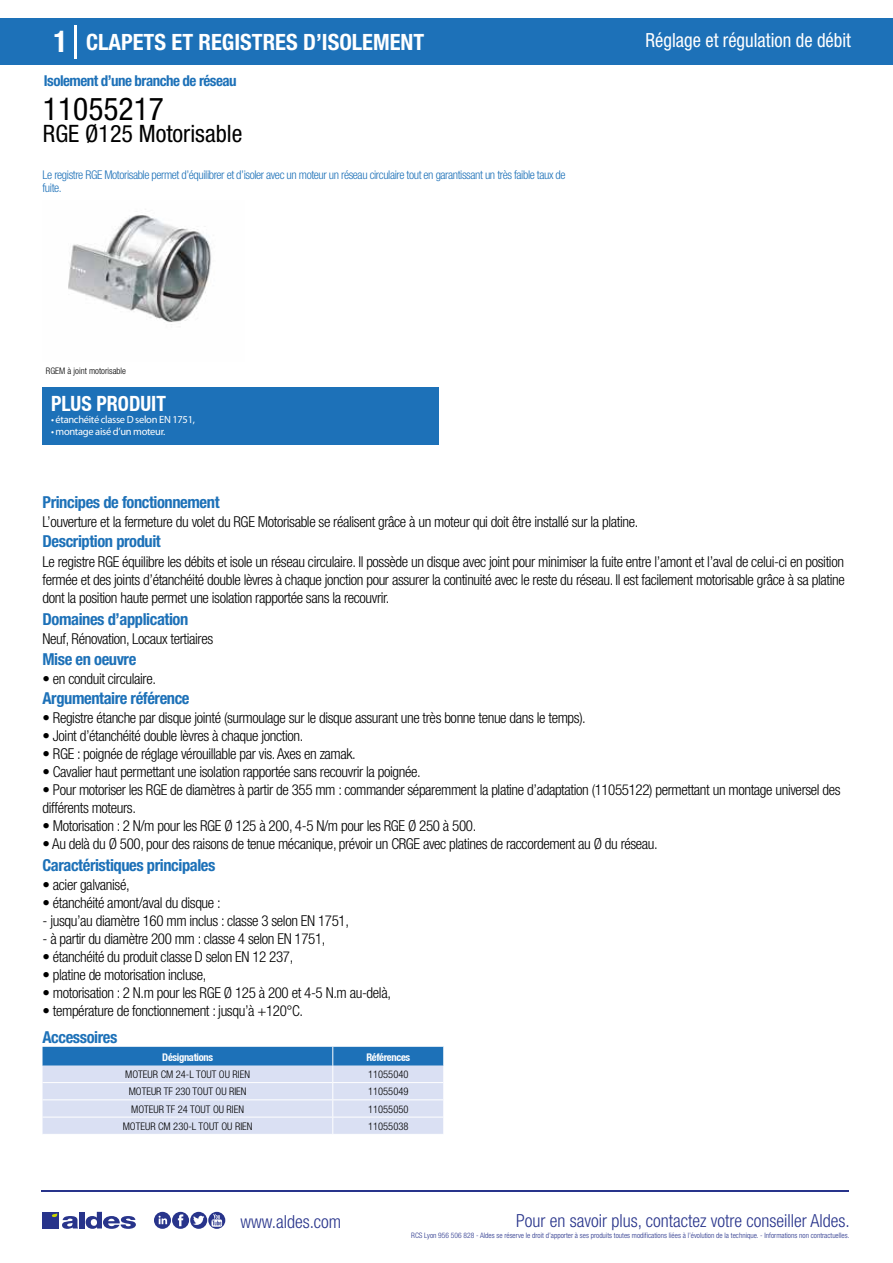
<style>
.page{position:relative;width:893px;height:1263px;background:#fff}
.page>*{position:absolute;margin:0;border:0;box-sizing:border-box;transform-origin:0 0}
.t1{font:condensed 31.5px "Helvetica Neue LT Std";color:#000}
.t2{font:condensed 24px "Helvetica Neue LT Std";color:#000}
.t3{font:700 condensed 22.5px "Helvetica Neue LT Std";color:#fff}
.t4{font:700 condensed 21px "Helvetica Neue";color:#fff;scale:.95 1}
.t5{font:condensed 19.5px "Helvetica Neue LT Std";color:#fff;scale:.95 1}
.t6{font:300 condensed 18px "Helvetica Neue";color:#28348b}
.t7{font:700 condensed 16.5px "Helvetica Neue LT Std";letter-spacing:-.025em;color:#1d71b8}
.t8{font:300 condensed 15px/18px "Helvetica Neue LT Std";letter-spacing:-.025em;color:#000}
.t9{font:700 condensed 15px "Helvetica Neue LT Std";letter-spacing:-.035em;color:#1d71b8}
.t10{font:300 condensed 12px/13.5px "Helvetica Neue LT Std";letter-spacing:-.035em;color:#1d71b8}
.t11{font:300 condensed 10.5px "Helvetica Neue";color:#000}
.t12{font:10.5px "Myriad Pro";letter-spacing:-.03em;color:#fff}
.t13{font:700 condensed 10.5px "Helvetica Neue";letter-spacing:-.03em;color:#fff}
.t14{font:300 condensed 9px "Helvetica Neue";color:#000}
.t15{font:300 condensed 7.5px "Helvetica Neue";color:#28348b}
.s1{font-size:30px}
</style>
<div class="page">
<div style="left:0;top:18px;width:893px;height:46px;background:#1d71b8"></div>
<div style="left:43px;top:387px;width:396px;height:57px;background:#1d71b8"></div>
<hr style="left:74px;top:25px;width:2px;height:33px;background:#fff">
<svg style="left:68px;top:215px;width:143px;height:110px"></svg>
<svg style="left:43px;top:1047px;width:401px;height:87px;background:#b3c9e6"></svg>
<hr style="left:41px;top:1190px;width:808px;height:1px;background:#28348b">
<svg style="left:154px;top:1212px;width:71px;height:17px"></svg>
<div style="left:42px;top:1212px;width:17px;height:16px;background:#28348b"></div>
<div style="left:79px;top:1212px;width:5px;height:16px;background:#28348b"></div>
<svg style="left:86px;top:1212px;width:50px;height:17px"></svg>
<svg style="left:52px;top:1213px;width:26px;height:16px"></svg>
<h3 class="t3" style="left:54px;top:28px;width:372px"><span class="s1">1</span> CLAPETS ET REGISTRES D’ISOLEMENT</h3>
<h3 class="t5" style="left:646px;top:29px;width:218px">Réglage et régulation de débit</h3>
<p class="t9" style="left:44px;top:71px;width:194px">Isolement d’une branche de réseau</p>
<h1 class="t1" style="left:43px;top:91px;width:122px">11055217</h1>
<h2 class="t2" style="left:43px;top:120px;width:201px">RGE Ø125 Motorisable</h2>
<p class="t10" style="left:43px;top:167px;width:524px">Le registre RGE Motorisable permet d’équilibrer et d’isoler avec un moteur un réseau circulaire tout en garantissant un très faible taux de fuite.</p>
<p class="t14" style="left:46px;top:365px;width:82px">RGEM à joint motorisable</p>
<h3 class="t4" style="left:51px;top:391px;width:122px">PLUS PRODUIT</h3>
<p class="t12" style="left:51px;top:413px;width:145px">• étanchéité classe D selon EN 1751,</p>
<p class="t12" style="left:51px;top:425px;width:116px">• montage aisé d’un moteur.</p>
<p class="t7" style="left:43px;top:492px;width:179px">Principes de fonctionnement</p>
<p class="t7" style="left:43px;top:531px;width:120px">Description produit</p>
<p class="t8" style="left:43px;top:513px;width:597px">L’ouverture et la fermeture du volet du RGE Motorisable se réalisent grâce à un moteur qui doit être installé sur la platine.</p>
<p class="t8" style="left:43px;top:552px;width:804px;text-align:justify">Le registre RGE équilibre les débits et isole un réseau circulaire. Il possède un disque avec joint pour minimiser la fuite entre l’amont et l’aval de celui-ci en position fermée et des joints d’étanchéité double lèvres à chaque jonction pour assurer la continuité avec le reste du réseau. Il est facilement motorisable grâce à sa platine dont la position haute permet une isolation rapportée sans la recouvrir.</p>
<p class="t8" style="left:43px;top:630px;width:172px">Neuf, Rénovation, Locaux tertiaires</p>
<p class="t8" style="left:43px;top:669px;width:115px">• en conduit circulaire.</p>
<p class="t7" style="left:43px;top:609px;width:147px">Domaines d’application</p>
<p class="t7" style="left:43px;top:649px;width:95px">Mise en oeuvre</p>
<p class="t7" style="left:43px;top:688px;width:149px">Argumentaire référence</p>
<p class="t8" style="left:43px;top:709px;width:545px">• Registre étanche par disque jointé (surmoulage sur le disque assurant une très bonne tenue dans le temps).</p>
<p class="t8" style="left:43px;top:727px;width:262px">• Joint d’étanchéité double lèvres à chaque jonction.</p>
<p class="t8" style="left:43px;top:745px;width:315px">• RGE : poignée de réglage vérouillable par vis. Axes en zamak.</p>
<p class="t8" style="left:43px;top:763px;width:380px">• Cavalier haut permettant une isolation rapportée sans recouvrir la poignée.</p>
<p class="t8" style="left:43px;top:781px;width:800px">• Pour motoriser les RGE de diamètres à partir de 355 mm : commander séparemment la platine d’adaptation (11055122) permettant un montage universel des différents moteurs.</p>
<p class="t8" style="left:43px;top:817px;width:435px">• Motorisation : 2 N/m pour les RGE Ø 125 à 200, 4-5 N/m pour les RGE Ø 250 à 500.</p>
<p class="t8" style="left:43px;top:835px;width:617px">• Au delà du Ø 500, pour des raisons de tenue mécanique, prévoir un CRGE avec platines de raccordement au Ø du réseau.</p>
<p class="t7" style="left:43px;top:855px;width:174px">Caractéristiques principales</p>
<p class="t8" style="left:43px;top:876px;width:89px">• acier galvanisé,</p>
<p class="t8" style="left:43px;top:894px;width:180px">• étanchéité amont/aval du disque :</p>
<p class="t8" style="left:43px;top:912px;width:308px">- jusqu’au diamètre 160 mm inclus : classe 3 selon EN 1751,</p>
<p class="t8" style="left:43px;top:930px;width:284px">- à partir du diamètre 200 mm : classe 4 selon EN 1751,</p>
<p class="t8" style="left:43px;top:948px;width:252px">• étanchéité du produit classe D selon EN 12 237,</p>
<p class="t8" style="left:43px;top:966px;width:165px">• platine de motorisation incluse,</p>
<p class="t8" style="left:43px;top:984px;width:350px">• motorisation : 2 N.m pour les RGE Ø 125 à 200 et 4-5 N.m au-delà,</p>
<p class="t8" style="left:43px;top:1002px;width:262px">• température de fonctionnement : jusqu’à +120°C.</p>
<p class="t7" style="left:43px;top:1027px;width:76px">Accessoires</p>
<p class="t13" style="left:162px;top:1051px;width:52px">Désignations</p>
<p class="t13" style="left:366px;top:1051px;width:45px">Références</p>
<p class="t11" style="left:125px;top:1068px;width:126px">MOTEUR CM 24-L TOUT OU RIEN</p>
<p class="t11" style="left:368px;top:1068px;width:42px">11055040</p>
<p class="t11" style="left:129px;top:1086px;width:119px">MOTEUR TF 230 TOUT OU RIEN</p>
<p class="t11" style="left:368px;top:1086px;width:42px">11055049</p>
<p class="t11" style="left:131px;top:1103px;width:114px">MOTEUR TF 24 TOUT OU RIEN</p>
<p class="t11" style="left:368px;top:1103px;width:42px">11055050</p>
<p class="t11" style="left:123px;top:1120px;width:131px">MOTEUR CM 230-L TOUT OU RIEN</p>
<p class="t11" style="left:368px;top:1120px;width:42px">11055038</p>
<p class="t6" style="left:240px;top:1211px;width:102px">www.aldes.com</p>
<p class="t6" style="left:516px;top:1211px;width:335px">Pour en savoir plus, contactez votre conseiller Aldes.</p>
<p class="t15" style="left:411px;top:1230px;width:440px">RCS Lyon 956 506 828 - Aldes se réserve le droit d’apporter à ses produits toutes modifications liées à l’évolution de la technique. - Informations non contractuelles.</p>
</div>
